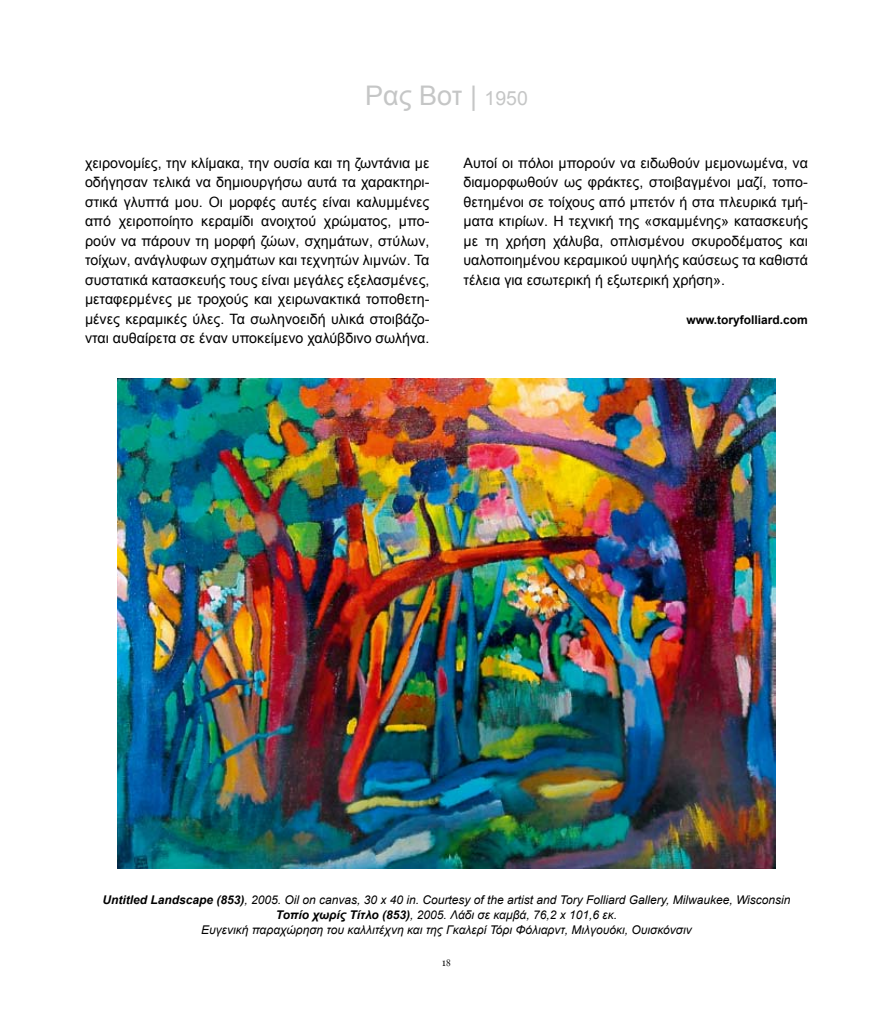
<style>
.page{position:relative;width:893px;height:1021px;background:#fff}
.page>*{position:absolute;margin:0;border:0;box-sizing:border-box;transform-origin:0 0}
.t1{font:27px "Arial";color:#c5c6c6}
.t2{font:14.25px/19.5px "Arial";color:#000;text-align:justify}
.t3{font:italic 12px/15px "Arial";color:#000;text-align:center}
.t4{font:700 12px "Arial";color:#000}
.t5{font:12px "Augereau Roman SC";color:#000}
.s1{font-size:19.5px}
.s2{font-weight:700}
</style>
<div class="page">
<img style="left:117px;top:378px;width:659px;height:490px">
<h1 class="t1" style="left:365px;top:78px;width:164px">Ρας Βοτ | <span class="s1">1950</span></h1>
<p class="t2" style="left:85px;top:153px;width:346px">χειρονομίες, την κλίμακα, την ουσία και τη ζωντάνια με οδήγησαν τελικά να δημιουργήσω αυτά τα χαρακτηρι&shy;στικά γλυπτά μου. Οι μορφές αυτές είναι καλυμμένες από χειροποίητο κεραμίδι ανοιχτού χρώματος, μπο&shy;ρούν να πάρουν τη μορφή ζώων, σχημάτων, στύλων, τοίχων, ανάγλυφων σχημάτων και τεχνητών λιμνών. Τα συστατικά κατασκευής τους είναι μεγάλες εξελασμένες, μεταφερμένες με τροχούς και χειρωνακτικά τοποθετη&shy;μένες κεραμικές ύλες. Τα σωληνοειδή υλικά στοιβάζο&shy;νται αυθαίρετα σε έναν υποκείμενο χαλύβδινο σωλήνα.</p>
<p class="t2" style="left:463px;top:153px;width:346px">Αυτοί οι πόλοι μπορούν να ειδωθούν μεμονωμένα, να διαμορφωθούν ως φράκτες, στοιβαγμένοι μαζί, τοπο&shy;θετημένοι σε τοίχους από μπετόν ή στα πλευρικά τμή&shy;ματα κτιρίων. Η τεχνική της «σκαμμένης» κατασκευής με τη χρήση χάλυβα, οπλισμένου σκυροδέματος και υαλοποιημένου κεραμικού υψηλής καύσεως τα καθιστά τέλεια για εσωτερική ή εξωτερική χρήση».</p>
<p class="t4" style="left:686px;top:312px;width:123px">www.toryfolliard.com</p>
<p class="t3" style="left:102px;top:892px;width:690px"><span class="s2">Untitled Landscape (853)</span>, 2005. Oil on canvas, 30 x 40 in. Courtesy of the artist and Tory Folliard Gallery, Milwaukee, Wisconsin<br><span class="s2">Τοπίο χωρίς Τίτλο (853)</span>, 2005. Λάδι σε καμβά, 76,2 x 101,6 εκ.<br>Eυγενική παραχώρηση του καλλιτέχνη και της Γκαλερί Τόρι Φόλιαρντ, Μιλγουόκι, Ουισκόνσιν</p>
<p class="t5" style="left:442px;top:954px;width:10px">18</p>
</div>
